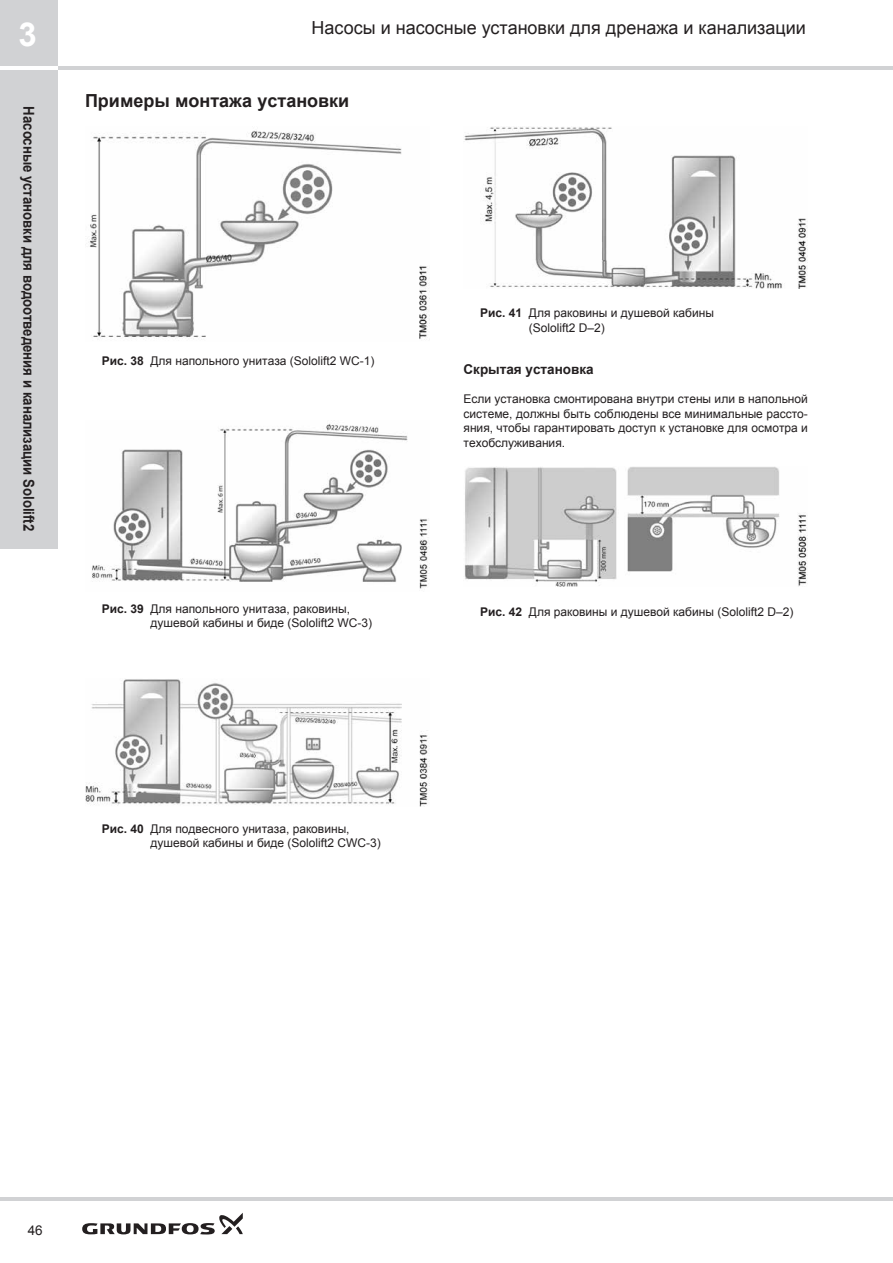
<style>
.page{position:relative;width:893px;height:1263px;background:#fff}
.page>*{position:absolute;margin:0;border:0;box-sizing:border-box;transform-origin:0 0}
.t1{font:700 33px "Arial";color:#fff}
.t2{font:18px "Arial";color:#231f20}
.t3{font:700 18px "Arial";color:#231f20}
.t4{font:700 15px "Arial";color:#231f20;scale:.88 1}
.t5{font:700 13.5px "Arial";color:#231f20}
.t6{font:13.5px "Arial";color:#231f20}
.t7{font:12px/14.4px "Arial";color:#231f20}
.s1{font-weight:700}
</style>
<div class="page">
<hr style="left:0;top:67px;width:893px;height:3px;background:#d1d2d4">
<div style="left:0;top:0;width:57px;height:549px;background:#d1d2d4"></div>
<hr style="left:0;top:67px;width:57px;height:3px;background:#fff">
<hr style="left:0;top:1198px;width:893px;height:3px;background:#d1d2d4">
<svg style="left:82px;top:1213px;width:161px;height:21px"></svg>
<img style="left:88px;top:130px;width:341px;height:210px">
<img style="left:92px;top:423px;width:337px;height:166px">
<img style="left:85px;top:679px;width:344px;height:128px">
<img style="left:464px;top:126px;width:344px;height:162px">
<img style="left:464px;top:467px;width:344px;height:120px">
<h1 class="t1" style="left:10px;top:12px;width:38px">46</h1>
<h1 class="t1" style="left:18px;top:12px;width:20px">3</h1>
<p class="t4" style="left:39px;top:106px;width:484px;rotate:90deg">Насосные установки для водоотведения и канализации Sololift2</p>
<h2 class="t2" style="left:312px;top:16px;width:496px">Насосы и насосные установки для дренажа и канализации</h2>
<h2 class="t3" style="left:85px;top:88px;width:266px">Примеры монтажа установки</h2>
<p class="t7" style="left:102px;top:354px;width:274px"><span class="s1">Рис. 38</span> Для напольного унитаза (Sololift2 WC-1)</p>
<p class="t7" style="left:150px;top:601px;width:223px;text-indent:-49px"><span class="s1">Рис. 39</span> Для напольного унитаза, раковины, душевой кабины и биде (Sololift2 WC-3)</p>
<p class="t7" style="left:529px;top:306px;width:187px;text-indent:-49px"><span class="s1">Рис. 41</span> Для раковины и душевой кабины (Sololift2 D–2)</p>
<p class="t5" style="left:463px;top:361px;width:132px">Скрытая установка</p>
<p class="t7" style="left:463px;top:392px;width:346px;text-align:justify">Если установка смонтирована внутри стены или в напольной системе, должны быть соблюдены все минимальные рассто&shy;яния, чтобы гарантировать доступ к установке для осмотра и техобслуживания.</p>
<p class="t7" style="left:480px;top:604px;width:315px"><span class="s1">Рис. 42</span> Для раковины и душевой кабины (Sololift2 D–2)</p>
<p class="t7" style="left:150px;top:821px;width:232px;text-indent:-49px"><span class="s1">Рис. 40</span> Для подвесного унитаза, раковины, душевой кабины и биде (Sololift2 CWC-3)</p>
<p class="t6" style="left:28px;top:1221px;width:17px">46</p>
</div>
